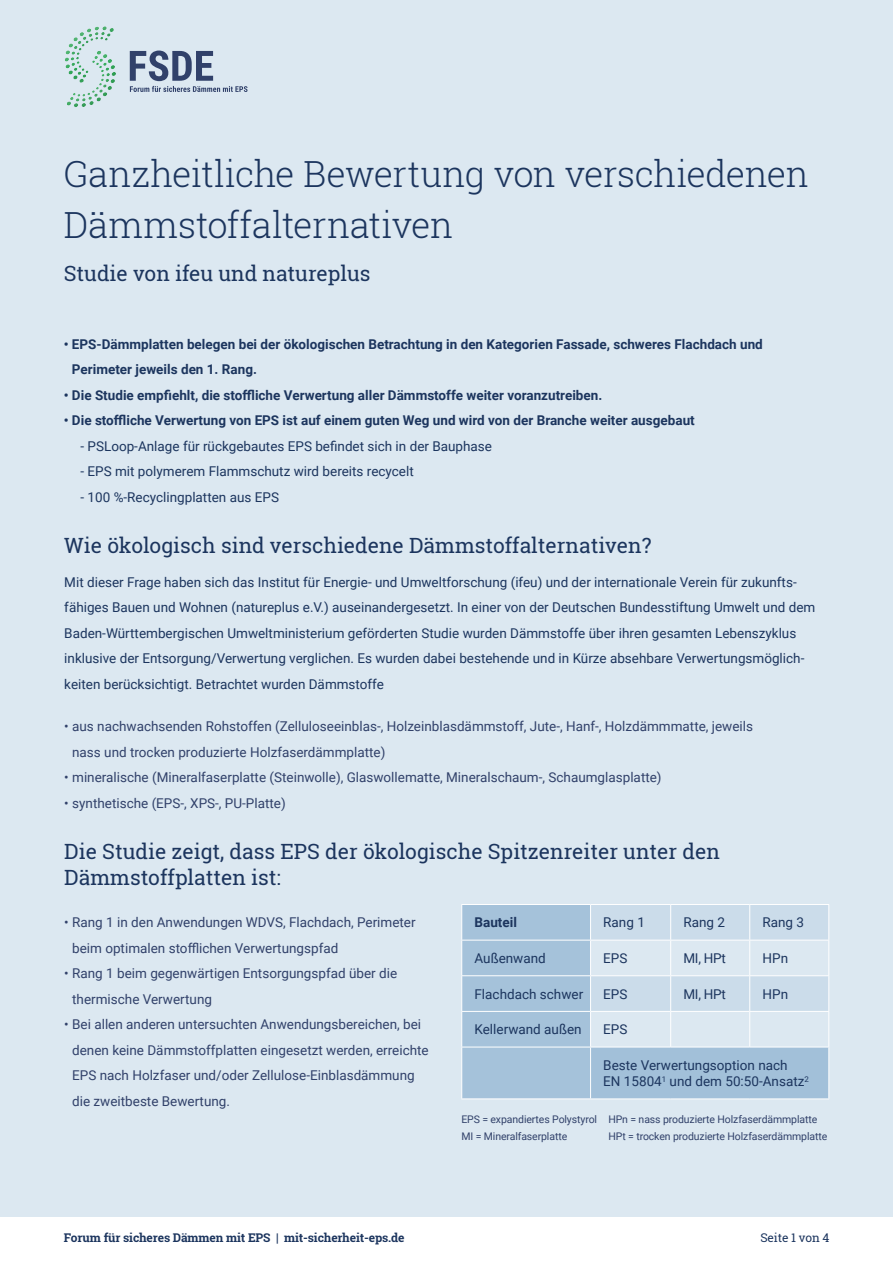
<style>
.page{position:relative;width:893px;height:1263px;background:#fff}
.page>*{position:absolute;margin:0;border:0;box-sizing:border-box;transform-origin:0 0}
.t1{font:300 36px/51px "Roboto Slab";letter-spacing:-.015em;color:#1c355e}
.t2{font:21px/25.5px "Roboto Slab";color:#1c355e}
.t3{font:13.5px/25.5px "Roboto";color:#1c355e}
.t4{font:13.5px/25.5px "Roboto";color:#31416a}
.t5{font:700 13.5px/25.5px "Roboto";color:#1c355e}
.t6{font:700 12px "Roboto Slab";letter-spacing:-.01em;color:#1c355e}
.t7{font:12px "Roboto Slab";letter-spacing:-.01em;color:#1c355e}
.t8{font:10.5px/17px "Roboto";letter-spacing:-.01em;color:#31416a}
</style>
<div class="page">
<div style="left:0;top:0;width:893px;height:1216px;background:#dce8f1"></div>
<svg style="left:130px;top:51px;width:117px;height:41px"></svg>
<svg style="left:65px;top:26px;width:51px;height:81px"></svg>
<svg style="left:462px;top:905px;width:366px;height:193px"></svg>
<div style="left:591px;top:1047px;width:238px;height:52px;background:#a2c0d9"></div>
<hr style="left:461px;top:904px;width:130px;height:1px;background:#fff">
<hr style="left:461px;top:905px;width:1px;height:35px;background:#fff">
<hr style="left:591px;top:904px;width:80px;height:1px;background:#fff">
<hr style="left:590px;top:905px;width:1px;height:35px;background:#fff">
<hr style="left:671px;top:904px;width:79px;height:1px;background:#fff">
<hr style="left:670px;top:905px;width:1px;height:35px;background:#fff">
<hr style="left:750px;top:904px;width:79px;height:1px;background:#fff">
<hr style="left:749px;top:905px;width:1px;height:35px;background:#fff">
<hr style="left:828px;top:905px;width:1px;height:35px;background:#fff">
<hr style="left:461px;top:940px;width:130px;height:1px;background:#fff">
<hr style="left:461px;top:940px;width:1px;height:35px;background:#fff">
<hr style="left:591px;top:940px;width:80px;height:1px;background:#fff">
<hr style="left:590px;top:940px;width:1px;height:35px;background:#fff">
<hr style="left:671px;top:940px;width:79px;height:1px;background:#fff">
<hr style="left:670px;top:940px;width:1px;height:35px;background:#fff">
<hr style="left:750px;top:940px;width:79px;height:1px;background:#fff">
<hr style="left:749px;top:940px;width:1px;height:35px;background:#fff">
<hr style="left:828px;top:940px;width:1px;height:35px;background:#fff">
<hr style="left:461px;top:975px;width:130px;height:1px;background:#fff">
<hr style="left:461px;top:976px;width:1px;height:35px;background:#fff">
<hr style="left:591px;top:975px;width:80px;height:1px;background:#fff">
<hr style="left:590px;top:976px;width:1px;height:35px;background:#fff">
<hr style="left:671px;top:975px;width:79px;height:1px;background:#fff">
<hr style="left:670px;top:976px;width:1px;height:35px;background:#fff">
<hr style="left:750px;top:975px;width:79px;height:1px;background:#fff">
<hr style="left:749px;top:976px;width:1px;height:35px;background:#fff">
<hr style="left:828px;top:976px;width:1px;height:35px;background:#fff">
<hr style="left:461px;top:1011px;width:130px;height:1px;background:#fff">
<hr style="left:461px;top:1012px;width:1px;height:35px;background:#fff">
<hr style="left:591px;top:1011px;width:80px;height:1px;background:#fff">
<hr style="left:590px;top:1012px;width:1px;height:35px;background:#fff">
<hr style="left:671px;top:1011px;width:79px;height:1px;background:#fff">
<hr style="left:670px;top:1012px;width:1px;height:35px;background:#fff">
<hr style="left:750px;top:1011px;width:79px;height:1px;background:#fff">
<hr style="left:749px;top:1012px;width:1px;height:35px;background:#fff">
<hr style="left:828px;top:1012px;width:1px;height:35px;background:#fff">
<hr style="left:461px;top:1047px;width:130px;height:1px;background:#fff">
<hr style="left:461px;top:1047px;width:1px;height:51px;background:#fff">
<hr style="left:591px;top:1047px;width:80px;height:1px;background:#fff">
<hr style="left:590px;top:1047px;width:1px;height:51px;background:#fff">
<hr style="left:671px;top:1047px;width:79px;height:1px;background:#fff">
<hr style="left:750px;top:1047px;width:79px;height:1px;background:#fff">
<hr style="left:828px;top:1047px;width:1px;height:51px;background:#fff">
<hr style="left:461px;top:1098px;width:130px;height:1px;background:#fff">
<hr style="left:591px;top:1098px;width:80px;height:1px;background:#fff">
<hr style="left:671px;top:1098px;width:79px;height:1px;background:#fff">
<hr style="left:750px;top:1098px;width:79px;height:1px;background:#fff">
<h1 class="t1" style="left:64px;top:148px;width:747px">Ganzheitliche Bewertung von verschiedenen<br>Dämmstoffalternativen</h1>
<h2 class="t2" style="left:64px;top:260px;width:308px">Studie von ifeu und natureplus</h2>
<p class="t5" style="left:72px;top:331px;width:692px;text-indent:-8px">• EPS-Dämmplatten belegen bei der ökologischen Betrachtung in den Kategorien Fassade, schweres Flachdach und<br>Perimeter jeweils den 1. Rang.</p>
<p class="t5" style="left:64px;top:382px;width:540px">• Die Studie empfiehlt, die stoffliche Verwertung aller Dämmstoffe weiter voranzutreiben.</p>
<p class="t5" style="left:64px;top:407px;width:632px">• Die stoffliche Verwertung von EPS ist auf einem guten Weg und wird von der Branche weiter ausgebaut</p>
<p class="t3" style="left:81px;top:433px;width:413px">- PSLoop-Anlage für rückgebautes EPS befindet sich in der Bauphase</p>
<p class="t3" style="left:81px;top:458px;width:335px">- EPS mit polymerem Flammschutz wird bereits recycelt</p>
<p class="t3" style="left:81px;top:484px;width:200px">- 100 %-Recyclingplatten aus EPS</p>
<h2 class="t2" style="left:64px;top:532px;width:589px">Wie ökologisch sind verschiedene Dämmstoffalternativen?</h2>
<p class="t3" style="left:64px;top:569px;width:753px">Mit dieser Frage haben sich das Institut für Energie- und Umweltforschung (ifeu) und der internationale Verein für zukunfts&shy;fähiges Bauen und Wohnen (natureplus e.V.) auseinandergesetzt. In einer von der Deutschen Bundesstiftung Umwelt und dem Baden-Württembergischen Umweltministerium geförderten Studie wurden Dämmstoffe über ihren gesamten Lebenszyklus inklusive der Entsorgung/Verwertung verglichen. Es wurden dabei bestehende und in Kürze absehbare Verwertungsmöglich&shy;keiten berücksichtigt. Betrachtet wurden Dämmstoffe</p>
<p class="t4" style="left:72px;top:713px;width:682px;text-indent:-8px">• aus nachwachsenden Rohstoffen (Zelluloseeinblas-, Holzeinblasdämmstoff, Jute-, Hanf-, Holzdämmmatte, jeweils nass und trocken produzierte Holzfaserdämmplatte)</p>
<p class="t4" style="left:64px;top:764px;width:599px">• mineralische (Mineralfaserplatte (Steinwolle), Glaswollematte, Mineralschaum-, Schaumglasplatte)</p>
<p class="t4" style="left:64px;top:790px;width:223px">• synthetische (EPS-, XPS-, PU-Platte)</p>
<h2 class="t2" style="left:64px;top:838px;width:657px">Die Studie zeigt, dass EPS der ökologische Spitzenreiter unter den<br>Dämmstoffplatten ist:</h2>
<p class="t4" style="left:72px;top:909px;width:345px;text-indent:-8px">• Rang 1 in den Anwendungen WDVS, Flachdach, Perimeter beim optimalen stofflichen Verwertungspfad</p>
<p class="t4" style="left:72px;top:960px;width:326px;text-indent:-8px">• Rang 1 beim gegenwärtigen Entsorgungspfad über die thermische Verwertung</p>
<p class="t4" style="left:72px;top:1011px;width:358px;text-indent:-8px">• Bei allen anderen untersuchten Anwendungsbereichen, bei denen keine Dämmstoffplatten eingesetzt werden, erreichte EPS nach Holzfaser und/oder Zellulose-Einblasdämmung die zweitbeste Bewertung.</p>
<p class="t8" style="left:461px;top:1110px;width:357px">EPS = expandiertes Polystyrol HPn = nass produzierte Holzfaserdämmplatte<br>MI = Mineralfaserplatte</p>
<p class="t5" style="left:474px;top:909px;width:44px">Bauteil</p>
<p class="t3" style="left:603px;top:909px;width:43px">Rang 1</p>
<p class="t3" style="left:683px;top:909px;width:43px">Rang 2</p>
<p class="t3" style="left:762px;top:909px;width:43px">Rang 3</p>
<p class="t3" style="left:474px;top:945px;width:73px">Außenwand</p>
<p class="t3" style="left:603px;top:945px;width:26px">EPS</p>
<p class="t3" style="left:683px;top:945px;width:44px">MI, HPt</p>
<p class="t3" style="left:762px;top:945px;width:27px">HPn</p>
<p class="t3" style="left:474px;top:980px;width:110px">Flachdach schwer</p>
<p class="t3" style="left:603px;top:980px;width:26px">EPS</p>
<p class="t3" style="left:683px;top:980px;width:44px">MI, HPt</p>
<p class="t3" style="left:762px;top:980px;width:27px">HPn</p>
<p class="t3" style="left:474px;top:1016px;width:109px">Kellerwand außen</p>
<p class="t3" style="left:603px;top:1016px;width:26px">EPS</p>
<p class="t3" style="left:603px;top:1056px;width:207px;line-height:16.2px">Beste Verwertungsoption nach<br>EN 15804<sup>1</sup> und dem 50:50-Ansatz<sup>2</sup></p>
<p class="t8" style="left:608px;top:1127px;width:220px">HPt = trocken produzierte Holzfaserdämmplatte</p>
<p class="t6" style="left:64px;top:1229px;width:342px">Forum für sicheres Dämmen mit EPS | mit-sicherheit-eps.de</p>
<p class="t7" style="left:760px;top:1229px;width:71px">Seite 1 von 4</p>
</div>
